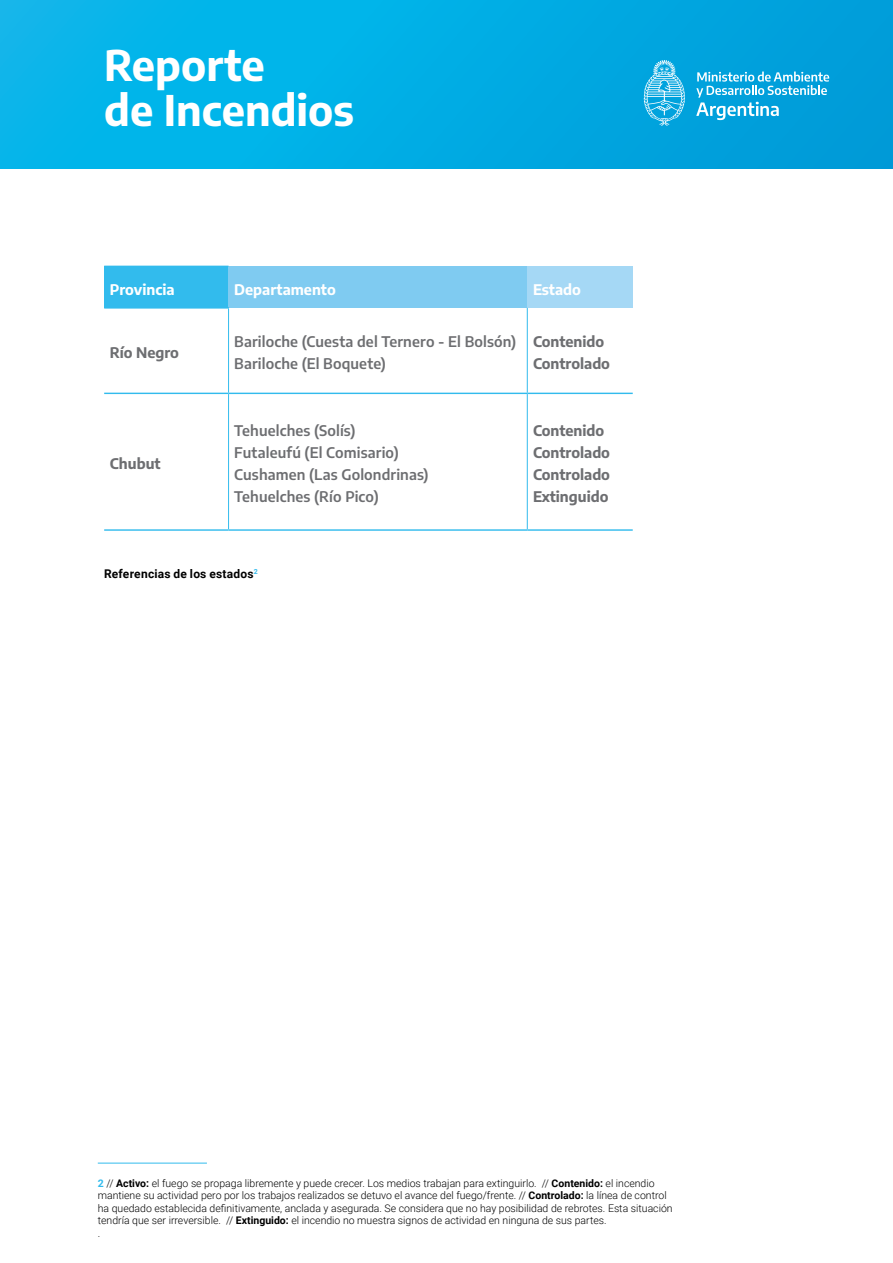
<style>
.page{position:relative;width:893px;height:1263px;background:#fff}
.page>*{position:absolute;margin:0;border:0;box-sizing:border-box;transform-origin:0 0}
.t1{font:700 42px/44.4px "Encode Sans";color:#fff}
.t2{font:600 14.55px/22px "Encode Sans";letter-spacing:.01em;color:#6d6e71}
.t3{font:700 14.55px/22px "Encode Sans";color:#6d6e71}
.t4{font:700 14.55px "Encode Sans";color:#fff}
.t5{font:700 12px "Roboto";letter-spacing:.015em;color:#000}
.t6{font:300 10.5px/12.6px "Roboto";color:#000}
.s1{font-weight:700;color:#32bbed}
.s2{font-weight:700}
</style>
<div class="page">
<div style="left:0;top:0;width:893px;height:169px;background:linear-gradient(to right,#04bbee,#009dd9)"></div>
<svg style="left:696px;top:72px;width:133px;height:48px;background:#38b4e2"></svg>
<svg style="left:644px;top:60px;width:41px;height:66px;background:#40bae5"></svg>
<hr style="left:98px;top:1163px;width:109px;height:1px;background:#32bbed">
<div style="left:104px;top:266px;width:125px;height:42px;background:#32bbed"></div>
<div style="left:229px;top:266px;width:298px;height:42px;background:#7fcbf1"></div>
<div style="left:527px;top:266px;width:106px;height:42px;background:#a5d8f5"></div>
<hr style="left:104px;top:307px;width:125px;height:2px;background:#32bbed">
<hr style="left:228px;top:309px;width:1px;height:84px;background:#32bbed">
<hr style="left:527px;top:308px;width:1px;height:85px;background:#32bbed">
<hr style="left:228px;top:394px;width:1px;height:135px;background:#32bbed">
<hr style="left:527px;top:394px;width:1px;height:135px;background:#32bbed">
<hr style="left:104px;top:393px;width:125px;height:1px;background:#32bbed">
<hr style="left:229px;top:393px;width:298px;height:1px;background:#32bbed">
<hr style="left:527px;top:393px;width:106px;height:1px;background:#32bbed">
<hr style="left:104px;top:529px;width:125px;height:2px;background:#32bbed">
<hr style="left:229px;top:529px;width:298px;height:2px;background:#32bbed">
<hr style="left:527px;top:529px;width:106px;height:2px;background:#32bbed">
<h1 class="t1" style="left:104px;top:42px;width:251px">Reporte<br>de Incendios</h1>
<h2 class="t4" style="left:110px;top:279px;width:66px">Provincia</h2>
<h2 class="t4" style="left:234px;top:279px;width:103px">Departamento</h2>
<h2 class="t4" style="left:533px;top:279px;width:49px">Estado</h2>
<h2 class="t3" style="left:110px;top:341px;width:71px">Río Negro</h2>
<h2 class="t2" style="left:234px;top:330px;width:283px">Bariloche (Cuesta del Ternero - El Bolsón)<br>Bariloche (El Boquete)</h2>
<h2 class="t3" style="left:533px;top:330px;width:79px">Contenido<br>Controlado</h2>
<h2 class="t3" style="left:110px;top:452px;width:52px">Chubut</h2>
<h2 class="t2" style="left:234px;top:419px;width:196px">Tehuelches (Solís)<br>Futaleufú (El Comisario)<br>Cushamen (Las Golondrinas)<br>Tehuelches (Río Pico)</h2>
<h2 class="t3" style="left:533px;top:419px;width:79px">Contenido<br>Controlado<br>Controlado<br>Extinguido</h2>
<p class="t5" style="left:104px;top:566px;width:155px">Referencias de los estados<sup>2</sup></p>
<p class="t6" style="left:98px;top:1176px;width:576px"><span class="s1">2</span> // <span class="s2">Activo:</span> el fuego se propaga libremente y puede crecer. Los medios trabajan para extinguirlo. // <span class="s2">Contenido:</span> el incendio mantiene su actividad pero por los trabajos realizados se detuvo el avance del fuego/frente. // <span class="s2">Controlado:</span> la línea de control ha quedado establecida definitivamente, anclada y asegurada. Se considera que no hay posibilidad de rebrotes. Esta situación tendría que ser irreversible. // <span class="s2">Extinguido:</span> el incendio no muestra signos de actividad en ninguna de sus partes.<br>.</p>
</div>
